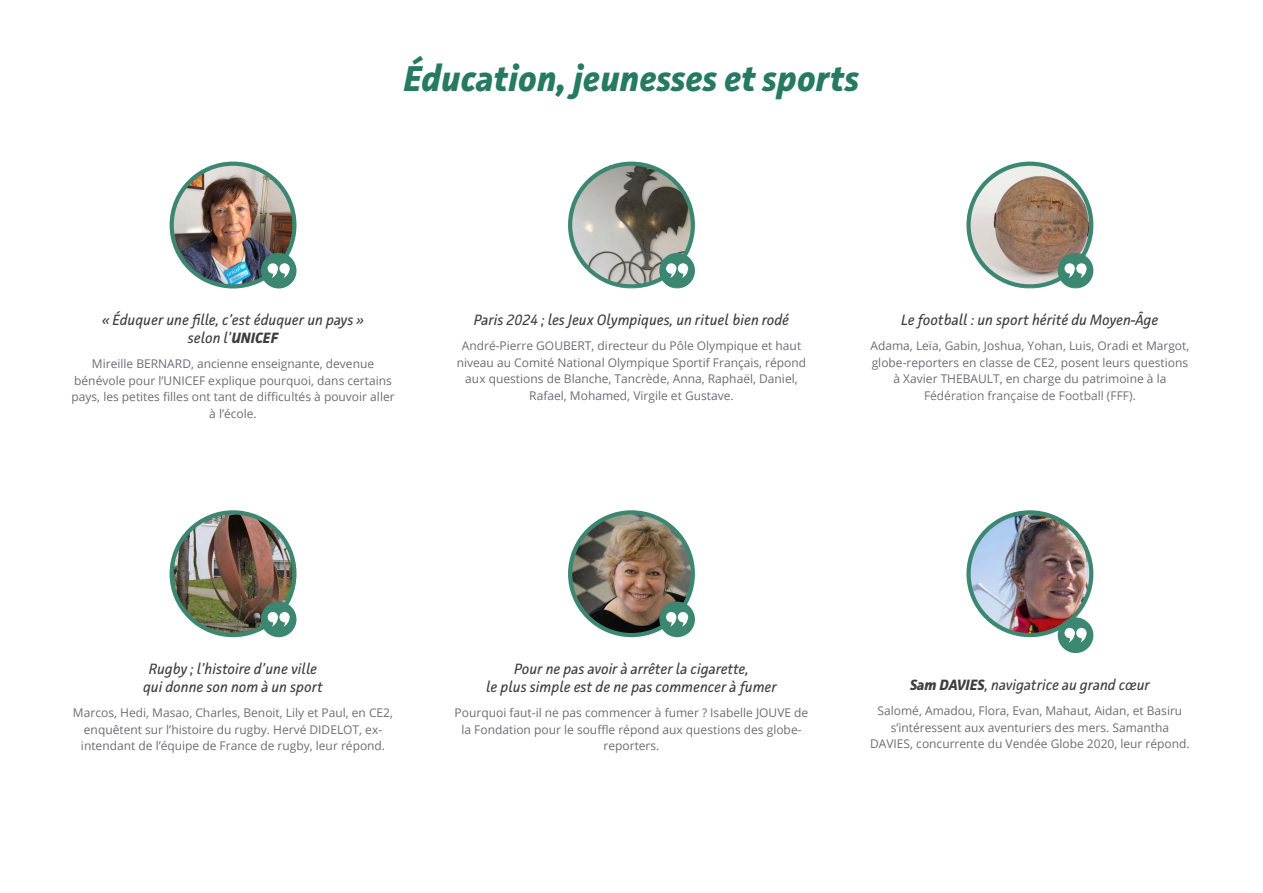
<style>
.page{position:relative;width:1263px;height:893px;background:#fff}
.page>*{position:absolute;margin:0;border:0;box-sizing:border-box;transform-origin:0 0}
.t1{font:italic 700 36px "Facit";color:#267a61}
.t2{font:italic 15px/18px "Facit";color:#3e3e3f;text-align:center}
.t3{font:12px/16.5px "Open Sans";color:#6c6d70;text-align:center}
.s1{font-weight:700}
</style>
<div class="page">
<img style="left:172px;top:164px;width:122px;height:122px;border-radius:61px">
<div style="left:170px;top:162px;width:126px;height:126px;border:4px solid #3c8771;border-radius:50%"></div>
<div style="left:261px;top:253px;width:35px;height:35px;background:#3c8771;border-radius:50%"></div>
<svg style="left:268px;top:263px;width:22px;height:15px"></svg>
<img style="left:172px;top:512px;width:122px;height:123px;border-radius:61px">
<div style="left:170px;top:510px;width:126px;height:127px;border:4px solid #3c8771;border-radius:50%"></div>
<div style="left:261px;top:602px;width:35px;height:35px;background:#3c8771;border-radius:50%"></div>
<svg style="left:268px;top:612px;width:22px;height:15px"></svg>
<img style="left:570px;top:512px;width:123px;height:123px;border-radius:61px">
<div style="left:568px;top:510px;width:127px;height:127px;border:4px solid #3c8771;border-radius:50%"></div>
<div style="left:659px;top:602px;width:36px;height:35px;background:#3c8771;border-radius:50%"></div>
<svg style="left:666px;top:612px;width:22px;height:15px"></svg>
<img style="left:968px;top:512px;width:123px;height:123px;border-radius:61px">
<div style="left:966px;top:510px;width:127px;height:127px;border:4px solid #3c8771;border-radius:50%"></div>
<div style="left:1058px;top:617px;width:35px;height:36px;background:#3c8771;border-radius:50%"></div>
<svg style="left:1064px;top:628px;width:23px;height:15px"></svg>
<img style="left:968px;top:164px;width:123px;height:122px;border-radius:61px">
<div style="left:966px;top:162px;width:127px;height:126px;border:4px solid #3c8771;border-radius:50%"></div>
<div style="left:1058px;top:253px;width:35px;height:35px;background:#3c8771;border-radius:50%"></div>
<svg style="left:1064px;top:263px;width:23px;height:15px"></svg>
<img style="left:570px;top:164px;width:123px;height:122px;border-radius:61px">
<div style="left:568px;top:162px;width:127px;height:126px;border:4px solid #3c8771;border-radius:50%"></div>
<div style="left:659px;top:253px;width:36px;height:35px;background:#3c8771;border-radius:50%"></div>
<svg style="left:666px;top:263px;width:22px;height:15px"></svg>
<h1 class="t1" style="left:404px;top:56px;width:457px">Éducation, jeunesses et sports</h1>
<p class="t2" style="left:102px;top:311px;width:263px">« Éduquer une fille, c’est éduquer un pays » selon l’<span class="s1">UNICEF</span></p>
<p class="t3" style="left:71px;top:355px;width:325px">Mireille BERNARD, ancienne enseignante, devenue bénévole pour l’UNICEF explique pourquoi, dans certains pays, les petites filles ont tant de difficultés à pouvoir aller à l’école.</p>
<p class="t2" style="left:474px;top:311px;width:317px">Paris 2024 ; les Jeux Olympiques, un rituel bien rodé</p>
<p class="t3" style="left:457px;top:337px;width:351px">André-Pierre GOUBERT, directeur du Pôle Olympique et haut niveau au Comité National Olympique Sportif Français, répond aux questions de Blanche, Tancrède, Anna, Raphaël, Daniel, Rafael, Mohamed, Virgile et Gustave.</p>
<p class="t2" style="left:901px;top:311px;width:259px">Le football : un sport hérité du Moyen-Âge</p>
<p class="t3" style="left:870px;top:337px;width:320px">Adama, Leïa, Gabin, Joshua, Yohan, Luis, Oradi et Margot, globe-reporters en classe de CE2, posent leurs questions à Xavier THEBAULT, en charge du patrimoine à la Fédération française de Football (FFF).</p>
<p class="t2" style="left:143px;top:660px;width:181px">Rugby ; l’histoire d’une ville qui donne son nom à un sport</p>
<p class="t3" style="left:73px;top:704px;width:322px">Marcos, Hedi, Masao, Charles, Benoit, Lily et Paul, en CE2, enquêtent sur l’histoire du rugby. Hervé DIDELOT, ex&shy;intendant de l’équipe de France de rugby, leur répond.</p>
<p class="t2" style="left:486px;top:660px;width:292px">Pour ne pas avoir à arrêter la cigarette,<br>le plus simple est de ne pas commencer à fumer</p>
<p class="t3" style="left:455px;top:704px;width:355px">Pourquoi faut-il ne pas commencer à fumer ? Isabelle JOUVE de la Fondation pour le souffle répond aux questions des globe&shy;reporters.</p>
<p class="t2" style="left:910px;top:676px;width:241px"><span class="s1">Sam DAVIES</span>, navigatrice au grand cœur</p>
<p class="t3" style="left:870px;top:702px;width:321px">Salomé, Amadou, Flora, Evan, Mahaut, Aidan, et Basiru s’intéressent aux aventuriers des mers. Samantha<br>DAVIES, concurrente du Vendée Globe 2020, leur répond.</p>
</div>
